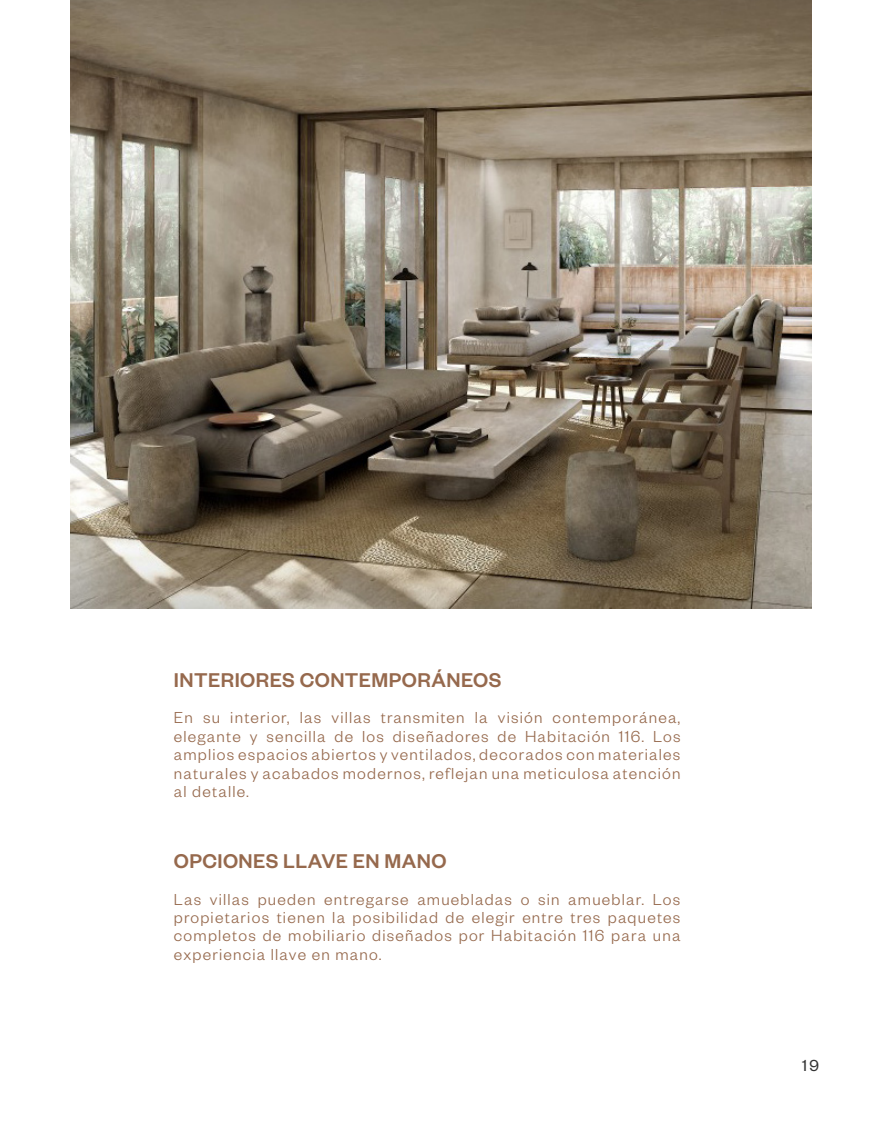
<style>
.page{position:relative;width:882px;height:1134px;background:#fff}
.page>*{position:absolute;margin:0;border:0;box-sizing:border-box;transform-origin:0 0}
.t1{font:500 21.88px "Founders Grotesk";letter-spacing:.02em;color:#96694d}
.t2{font:300 17.5px/18.4px "Founders Grotesk";letter-spacing:.07em;color:#96694d;text-align:justify}
.t3{font:17.5px "Founders Grotesk";color:#343434}
</style>
<div class="page">
<img style="left:71px;top:0;width:740px;height:608px">
<p class="t1" style="left:174px;top:666px;width:329px">INTERIORES CONTEMPORÁNEOS</p>
<p class="t2" style="left:174px;top:708px;width:508px">En su interior, las villas transmiten la visión contemporánea, elegante y sencilla de los diseñadores de Habitación 116. Los amplios espacios abiertos y ventilados, decorados con materiales naturales y acabados modernos, reflejan una meticulosa atención al detalle.</p>
<p class="t1" style="left:174px;top:847px;width:274px">OPCIONES LLAVE EN MANO</p>
<p class="t2" style="left:174px;top:889px;width:508px">Las villas pueden entregarse amuebladas o sin amueblar. Los propietarios tienen la posibilidad de elegir entre tres paquetes completos de mobiliario diseñados por Habitación 116 para una experiencia llave en mano.</p>
<p class="t3" style="left:802px;top:1055px;width:18px">19</p>
</div>
